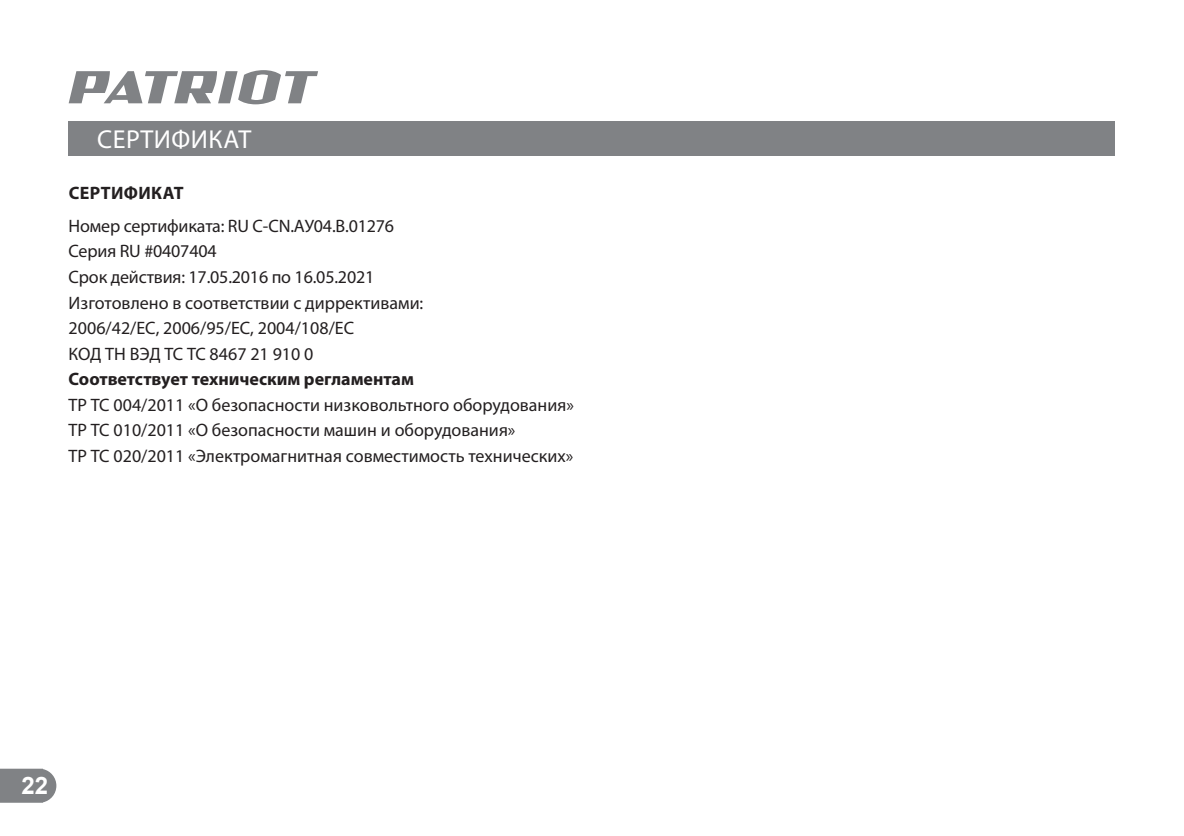
<style>
.page{position:relative;width:1184px;height:836px;background:#fff}
.page>*{position:absolute;margin:0;border:0;box-sizing:border-box;transform-origin:0 0}
.t1{font:26px "Myriad Pro";letter-spacing:.02em;color:#fff}
.t2{font:700 24px "Arial";color:#fff}
.t3{font:18px/25.6px "Myriad Pro";color:#231f20}
.t4{font:700 18px "Myriad Pro";color:#231f20}
.t5{font:700 18px "Myriad Pro";letter-spacing:.02em;color:#231f20}
</style>
<div class="page">
<svg style="left:0;top:768px;width:56px;height:34px;background:#898b8e"></svg>
<svg style="left:69px;top:70px;width:249px;height:34px"></svg>
<div style="left:69px;top:121px;width:1046px;height:34px;background:#808285"></div>
<h1 class="t1" style="left:97px;top:123px;width:156px">СЕРТИФИКАТ</h1>
<p class="t5" style="left:69px;top:183px;width:116px">СЕРТИФИКАТ</p>
<p class="t3" style="left:69px;top:212px;width:356px">Номер сертификата: RU C-CN.АУ04.В.01276<br>Серия RU #0407404<br>Срок действия: 17.05.2016 по 16.05.2021<br>Изготовлено в соответствии с диррективами:<br>2006/42/EС, 2006/95/ЕС, 2004/108/ЕС<br>КОД ТН ВЭД ТС ТС 8467 21 910 0</p>
<p class="t4" style="left:69px;top:369px;width:347px">Соответствует техническим регламентам</p>
<p class="t3" style="left:69px;top:391px;width:507px">ТР ТС 004/2011 «О безопасности низковольтного оборудования»<br>ТР ТС 010/2011 «О безопасности машин и оборудования»<br>ТР ТС 020/2011 «Электромагнитная совместимость технических»</p>
<h2 class="t2" style="left:21px;top:769px;width:28px">22</h2>
</div>
